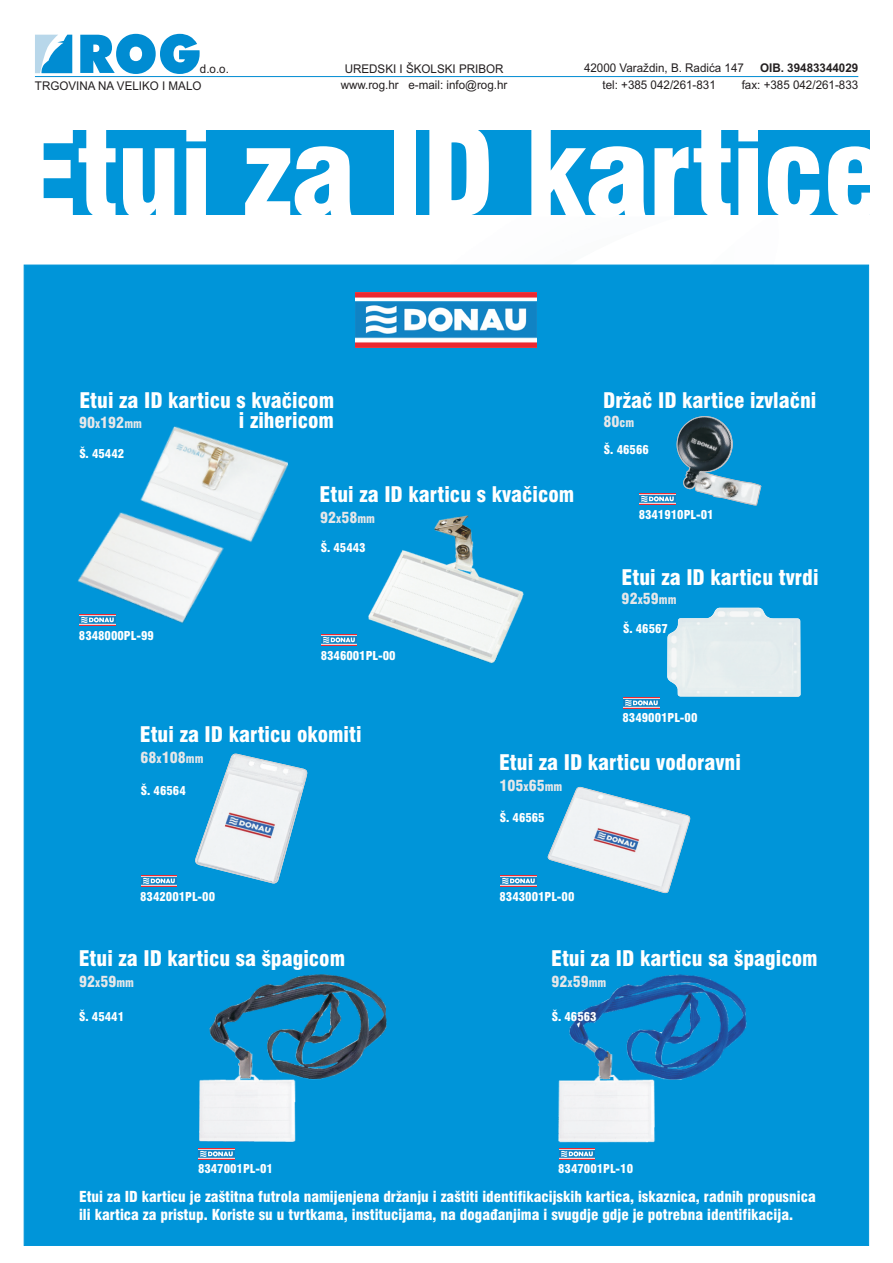
<style>
.page{position:relative;width:893px;height:1263px;background:#fff}
.page>*{position:absolute;margin:0;border:0;box-sizing:border-box;transform-origin:0 0}
.t1{font:900 condensed 121.05px "Swiss 721 BT";letter-spacing:-.015em;color:#fff}
.t2{font:900 condensed 21px "Swiss 721 BT";color:#fff}
.t3{font:900 condensed 15px "Swiss 721 BT";color:#e6e7e9}
.t4{font:900 condensed 14.85px/17.7px "Swiss 721 BT";color:#fff}
.t5{font:900 condensed 12px "Swiss 721 BT";color:#fff}
.t6{font:12px "Arial";color:#231f20}
.t7{font:700 12px "Arial";color:#231f20}
.s1{font-size:12px}
</style>
<div class="page">
<img style="left:797px;top:76px;width:73px;height:1170px">
<img style="left:23px;top:861px;width:1px;height:385px">
<svg style="left:58px;top:35px;width:14px;height:38px"></svg>
<img style="left:40px;top:35px;width:18px;height:38px">
<svg style="left:80px;top:34px;width:120px;height:40px"></svg>
<hr style="left:35px;top:76px;width:823px;height:1px;background:#008cd2">
<div style="left:24px;top:130px;width:845px;height:84px;background:#0095d9"></div>
<div style="left:24px;top:265px;width:845px;height:981px;background:#0095d9"></div>
<img style="left:358px;top:501px;width:176px;height:175px">
<img style="left:28px;top:365px;width:311px;height:311px">
<img style="left:521px;top:926px;width:263px;height:263px">
<img style="left:141px;top:920px;width:263px;height:263px">
<svg style="left:677px;top:416px;width:84px;height:92px;background:#3e87a9"></svg>
<img style="left:667px;top:608px;width:133px;height:89px">
<svg style="left:548px;top:787px;width:142px;height:106px"></svg>
<svg style="left:195px;top:754px;width:112px;height:129px"></svg>
<img style="left:356px;top:292px;width:181px;height:56px">
<img style="left:80px;top:614px;width:35px;height:11px">
<img style="left:321px;top:635px;width:36px;height:11px">
<img style="left:640px;top:494px;width:35px;height:10px">
<img style="left:623px;top:697px;width:36px;height:11px">
<img style="left:141px;top:876px;width:36px;height:10px">
<img style="left:500px;top:876px;width:36px;height:10px">
<img style="left:199px;top:1148px;width:36px;height:11px">
<img style="left:559px;top:1148px;width:36px;height:11px">
<p class="t6" style="left:200px;top:65px;width:31px">d.o.o.</p>
<p class="t6" style="left:345px;top:64px;width:160px">UREDSKI I ŠKOLSKI PRIBOR</p>
<p class="t6" style="left:584px;top:63px;width:161px">42000 Varaždin, B. Radiãa 147</p>
<p class="t7" style="left:760px;top:63px;width:100px">OIB. 39483344029</p>
<p class="t6" style="left:35px;top:81px;width:168px">TRGOVINA NA VELIKO I MALO</p>
<p class="t6" style="left:341px;top:81px;width:168px">www.rog.hr e-mail: info@rog.hr</p>
<p class="t6" style="left:602px;top:81px;width:115px">tel: +385 042/261-831</p>
<p class="t6" style="left:742px;top:81px;width:118px">fax: +385 042/261-833</p>
<h1 class="t1" style="left:14px;top:125px;width:873px">Etui za ID kartice</h1>
<h2 class="t2" style="left:79px;top:392px;width:256px">Etui za ID karticu s kvaèicom</h2>
<h2 class="t2" style="left:603px;top:391px;width:215px">Držaè ID kartice izvlaèni</h2>
<p class="t3" style="left:79px;top:416px;width:64px">90<span class="s1">x</span>192<span class="s1">mm</span></p>
<h2 class="t2" style="left:239px;top:412px;width:97px">i zihericom</h2>
<p class="t5" style="left:79px;top:448px;width:46px">Š. 45442</p>
<p class="t5" style="left:79px;top:630px;width:76px">8348000PL-99</p>
<h2 class="t2" style="left:320px;top:486px;width:256px">Etui za ID karticu s kvaèicom</h2>
<p class="t3" style="left:320px;top:511px;width:56px">92<span class="s1">x</span>58<span class="s1">mm</span></p>
<p class="t5" style="left:321px;top:543px;width:46px">Š. 45443</p>
<p class="t5" style="left:321px;top:651px;width:76px">8346001PL-00</p>
<h2 class="t2" style="left:140px;top:726px;width:223px">Etui za ID karticu okomiti</h2>
<p class="t3" style="left:603px;top:415px;width:32px">80<span class="s1">cm</span></p>
<p class="t5" style="left:604px;top:444px;width:46px">Š. 46566</p>
<p class="t5" style="left:639px;top:510px;width:76px">8341910PL-01</p>
<h2 class="t2" style="left:622px;top:569px;width:198px">Etui za ID karticu tvrdi</h2>
<p class="t3" style="left:622px;top:593px;width:56px">92<span class="s1">x</span>59<span class="s1">mm</span></p>
<p class="t5" style="left:623px;top:624px;width:46px">Š. 46567</p>
<p class="t5" style="left:622px;top:713px;width:76px">8349001PL-00</p>
<p class="t3" style="left:141px;top:751px;width:64px">68<span class="s1">x</span>108<span class="s1">mm</span></p>
<h2 class="t2" style="left:499px;top:754px;width:243px">Etui za ID karticu vodoravni</h2>
<p class="t3" style="left:499px;top:780px;width:64px">105<span class="s1">x</span>65<span class="s1">mm</span></p>
<p class="t5" style="left:141px;top:785px;width:46px">Š. 46564</p>
<p class="t5" style="left:500px;top:813px;width:46px">Š. 46565</p>
<p class="t5" style="left:140px;top:891px;width:76px">8342001PL-00</p>
<p class="t5" style="left:500px;top:891px;width:76px">8343001PL-00</p>
<h2 class="t2" style="left:79px;top:950px;width:268px">Etui za ID karticu sa špagicom</h2>
<h2 class="t2" style="left:551px;top:950px;width:268px">Etui za ID karticu sa špagicom</h2>
<p class="t3" style="left:79px;top:976px;width:56px">92<span class="s1">x</span>59<span class="s1">mm</span></p>
<p class="t3" style="left:552px;top:976px;width:56px">92<span class="s1">x</span>59<span class="s1">mm</span></p>
<p class="t5" style="left:79px;top:1012px;width:46px">Š. 45441</p>
<p class="t5" style="left:552px;top:1012px;width:46px">Š. 46563</p>
<p class="t5" style="left:198px;top:1164px;width:76px">8347001PL-01</p>
<p class="t5" style="left:558px;top:1164px;width:76px">8347001PL-10</p>
<p class="t4" style="left:79px;top:1189px;width:738px">Etui za ID karticu je zaštitna futrola namijenjena držanju i zaštiti identifikacijskih kartica, iskaznica, radnih propusnica ili kartica za pristup. Koriste su u tvrtkama, institucijama, na dogaðanjima i svugdje gdje je potrebna identifikacija.</p>
</div>
